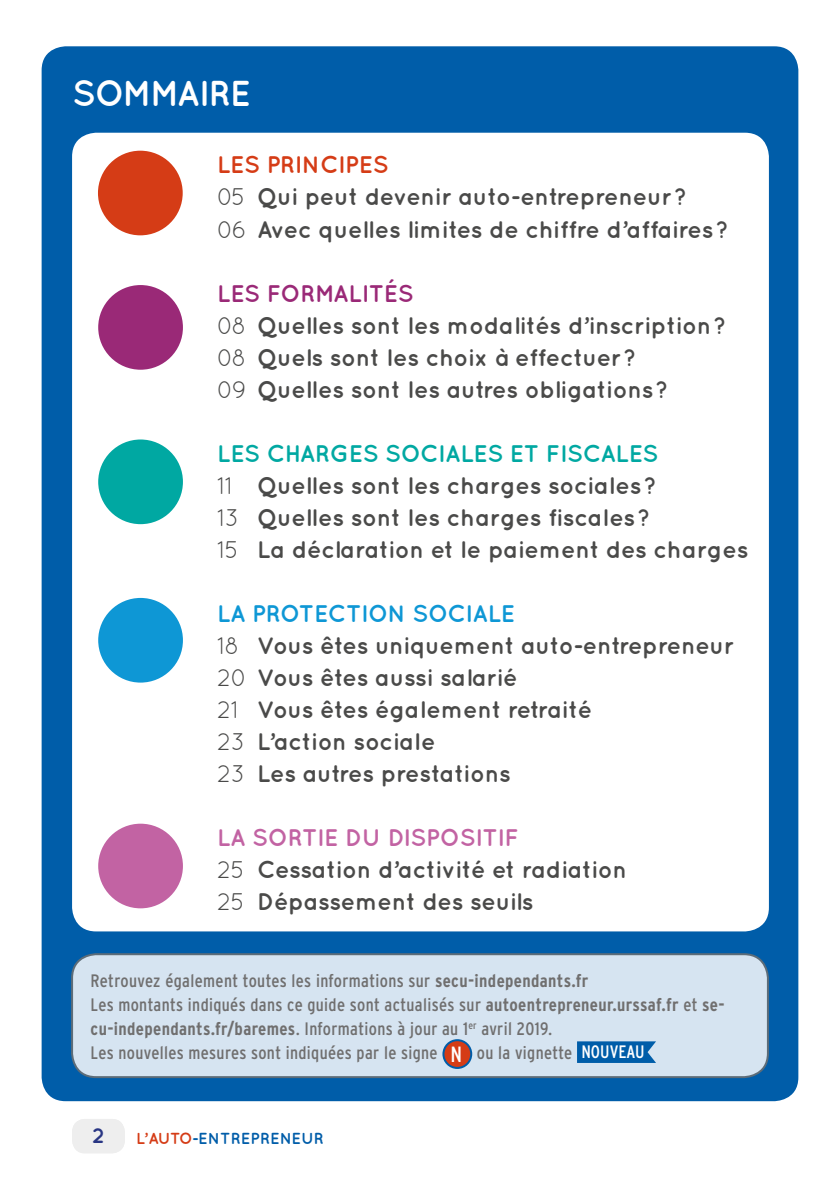
<style>
.page{position:relative;width:840px;height:1191px;background:#fff}
.page>*{position:absolute;margin:0;border:0;box-sizing:border-box;transform-origin:0 0}
.t1{font:700 36px "Quicksand";letter-spacing:-.025em;color:#fff}
.t2{font:700 24px/32px "Quicksand";letter-spacing:-.01em;color:#4a4a49}
.t3{font:700 21.2px "Quicksand";color:#283583}
.t4{font:condensed 18px/24px "Interstate";letter-spacing:.02em;color:#706f6f}
.t5{font:700 16px "Quicksand";letter-spacing:.01em;color:#005da9}
.s1{color:#d53c16}
.s2{font-weight:400}
.s3{color:#9a2977}
.s4{color:#00a8a2}
.s5{color:#0e97d5}
.s6{color:#c263a3}
.s7{font-weight:700}
.s8{font-size:22px;color:#fff}
.s9{color:#fff}
</style>
<div class="page">
<div style="left:72px;top:1119px;width:53px;height:34px;background:#eee;border-radius:13px"></div>
<div style="left:42px;top:46px;width:755px;height:1055px;background:#005da9;border-radius:24px"></div>
<div style="left:72px;top:133px;width:696px;height:798px;background:#fff;border-radius:24px"></div>
<div style="left:98px;top:151px;width:85px;height:84px;background:#d53c16;border-radius:50%"></div>
<div style="left:98px;top:285px;width:85px;height:85px;background:#9a2977;border-radius:50%"></div>
<div style="left:98px;top:439px;width:85px;height:85px;background:#00a8a2;border-radius:50%"></div>
<div style="left:98px;top:598px;width:85px;height:84px;background:#0e97d5;border-radius:50%"></div>
<div style="left:98px;top:823px;width:85px;height:85px;background:#c263a3;border-radius:50%"></div>
<div style="left:72px;top:954px;width:695px;height:123px;background:#d6e4f1;border-radius:24px"></div>
<div style="left:71px;top:953px;width:697px;height:125px;border:2px solid #706f6f;border-radius:24px"></div>
<div style="left:443px;top:1040px;width:28px;height:28px;background:#d53c16;border-radius:50%"></div>
<div style="left:442px;top:1039px;width:30px;height:30px;border:2px solid #005da9;border-radius:50%"></div>
<svg style="left:577px;top:1041px;width:78px;height:22px"></svg>
<h1 class="t1" style="left:72px;top:72px;width:180px">SOMMAIRE</h1>
<p class="t2" style="left:217px;top:148px;width:513px"><span class="s1">LES PRINCIPES<br></span><span class="s2">05</span> Qui peut devenir auto-entrepreneur?<br><span class="s2">06</span> Avec quelles limites de chiffre d’affaires?</p>
<p class="t2" style="left:217px;top:276px;width:510px"><span class="s3">LES FORMALITÉS<br></span><span class="s2">08</span> Quelles sont les modalités d’inscription?<br><span class="s2">08</span> Quels sont les choix à effectuer?<br><span class="s2">09</span> Quelles sont les autres obligations?</p>
<p class="t2" style="left:217px;top:436px;width:532px"><span class="s4">LES CHARGES SOCIALES ET FISCALES<br></span><span class="s2">11</span> Quelles sont les charges sociales?<br><span class="s2">13</span> Quelles sont les charges fiscales?<br><span class="s2">15</span> La déclaration et le paiement des charges</p>
<p class="t2" style="left:217px;top:596px;width:518px"><span class="s5">LA PROTECTION SOCIALE<br></span><span class="s2">18</span> Vous êtes uniquement auto-entrepreneur<br><span class="s2">20</span> Vous êtes aussi salarié<br><span class="s2">21</span> Vous êtes également retraité<br><span class="s2">23</span> L’action sociale<br><span class="s2">23</span> Les autres prestations</p>
<p class="t2" style="left:217px;top:820px;width:411px"><span class="s6">LA SORTIE DU DISPOSITIF<br></span><span class="s2">25</span> Cessation d’activité et radiation<br><span class="s2">25</span> Dépassement des seuils</p>
<p class="t4" style="left:91px;top:968px;width:635px">Retrouvez également toutes les informations sur <span class="s7">secu-independants.fr<br></span>Les montants indiqués dans ce guide sont actualisés sur <span class="s7">autoentrepreneur.urssaf.fr</span> et <span class="s7">se&shy;cu-independants.fr/baremes</span>. Informations à jour au 1<sup>er</sup> avril 2019.<br>Les nouvelles mesures sont indiquées par le signe <span class="s8">N</span> ou la vignette <span class="s9">NOUVEAU</span></p>
<p class="t3" style="left:92px;top:1122px;width:14px">2</p>
<p class="t5" style="left:136px;top:1128px;width:189px"><span class="s1">L’ AUTO</span>-ENTREPRENEUR</p>
</div>
